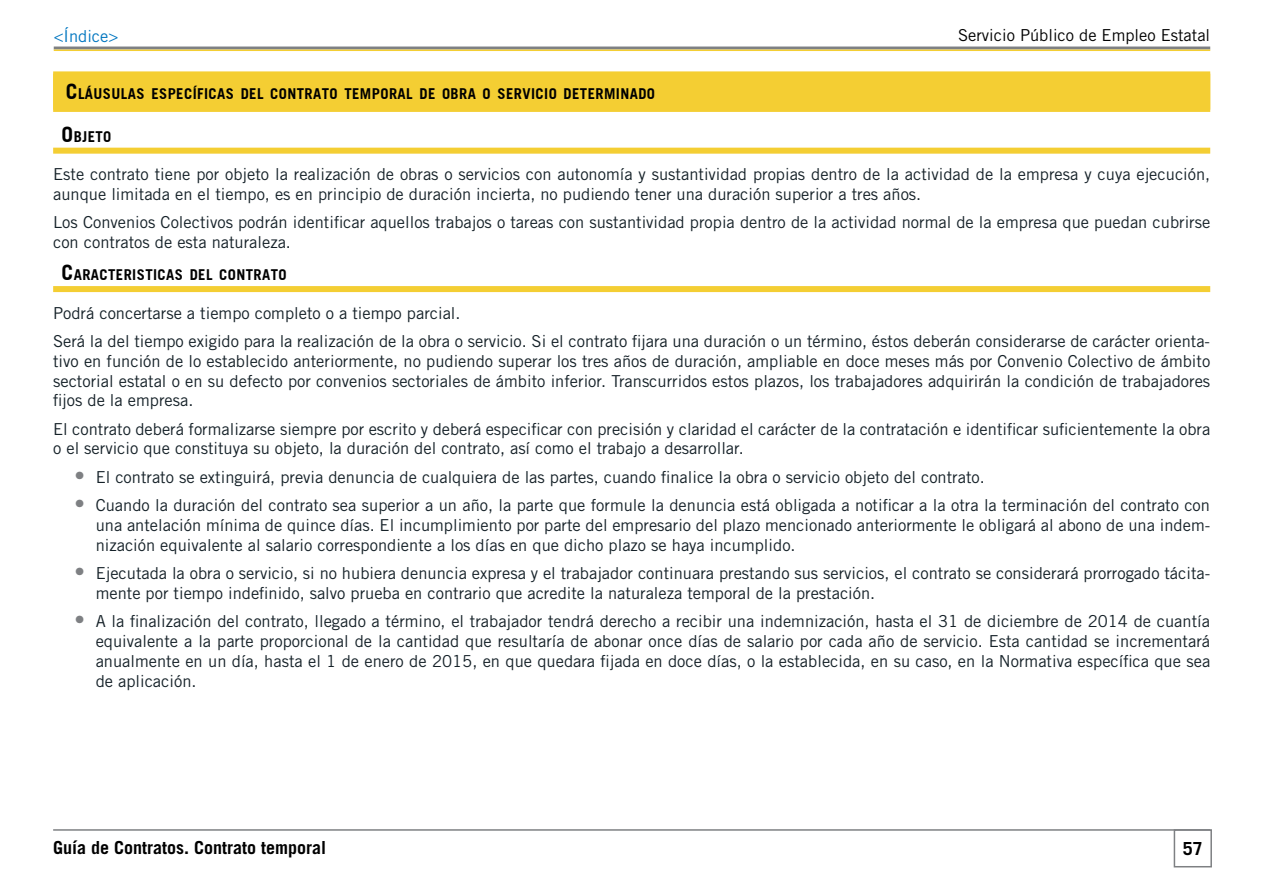
<style>
.page{position:relative;width:1263px;height:893px;background:#fff}
.page>*{position:absolute;margin:0;border:0;box-sizing:border-box;transform-origin:0 0}
.t1{font:700 18px "Trade Gothic LT Std";color:#000}
.t2{font:16.5px/19.8px "Trade Gothic LT Std";color:#152128}
.t3{font:16.5px "Trade Gothic LT Std";color:#000}
.t4{font:16.5px "Trade Gothic LT Std";color:#0076c0}
.t5{font:14.7px "Trade Gothic BD Bold";letter-spacing:.03em;color:#000}
.s1{font-size:21px}
.s2{font-size:21px;color:#7e8083}
</style>
<div class="page">
<div style="left:1174px;top:829px;width:38px;height:38px;border:2px solid #7e8083"></div>
<hr style="left:53px;top:829px;width:1157px;height:2px;background:#7e8083">
<hr style="left:54px;top:47px;width:1156px;height:3px;background:#7e8083">
<hr style="left:54px;top:50px;width:1156px;height:1px;background:#f4ce33">
<div style="left:53px;top:71px;width:1157px;height:41px;background:#f4ce33"></div>
<div style="left:53px;top:148px;width:1157px;height:6px;background:#f4ce33"></div>
<div style="left:53px;top:286px;width:1157px;height:6px;background:#f4ce33"></div>
<p class="t4" style="left:54px;top:26px;width:66px">&lt;Índice&gt;</p>
<p class="t3" style="left:958px;top:25px;width:254px">Servicio Público de Empleo Estatal</p>
<p class="t5" style="left:66px;top:85px;width:591px"><span class="s1">C</span>LÁUSULAS ESPECÍFICAS DEL CONTRATO TEMPORAL DE OBRA O SERVICIO DETERMINADO</p>
<p class="t5" style="left:62px;top:127px;width:51px"><span class="s1">O</span>BJETO</p>
<p class="t2" style="left:53px;top:164px;width:1158px">Este contrato tiene por objeto la realización de obras o servicios con autonomía y sustantividad propias dentro de la actividad de la empresa y cuya ejecución, aunque limitada en el tiempo, es en principio de duración incierta, no pudiendo tener una duración superior a tres años.</p>
<p class="t2" style="left:53px;top:212px;width:1159px">Los Convenios Colectivos podrán identificar aquellos trabajos o tareas con sustantividad propia dentro de la actividad normal de la empresa que puedan cubrirse con contratos de esta naturaleza.</p>
<p class="t5" style="left:62px;top:266px;width:227px"><span class="s1">C</span>ARACTERISTICAS DEL CONTRATO</p>
<p class="t2" style="left:53px;top:298px;width:1158px;line-height:28.3px">Podrá concertarse a tiempo completo o a tiempo parcial.<br>Será la del tiempo exigido para la realización de la obra o servicio. Si el contrato fijara una duración o un término, éstos deberán considerarse de carácter orienta-</p>
<p class="t2" style="left:53px;top:351px;width:1158px;text-align:justify">tivo en función de lo establecido anteriormente, no pudiendo superar los tres años de duración, ampliable en doce meses más por Convenio Colectivo de ámbito sectorial estatal o en su defecto por convenios sectoriales de ámbito inferior. Transcurridos estos plazos, los trabajadores adquirirán la condición de trabajadores fijos de la empresa.</p>
<p class="t2" style="left:53px;top:419px;width:1159px">El contrato deberá formalizarse siempre por escrito y deberá especificar con precisión y claridad el carácter de la contratación e identificar suficientemente la obra o el servicio que constituya su objeto, la duración del contrato, así como el trabajo a desarrollar.</p>
<p class="t2" style="left:74px;top:467px;width:912px"><span class="s2">•</span> El contrato se extinguirá, previa denuncia de cualquiera de las partes, cuando finalice la obra o servicio objeto del contrato.</p>
<p class="t2" style="left:96px;top:495px;width:1116px;text-align:justify;text-indent:-21px"><span class="s2">•</span> Cuando la duración del contrato sea superior a un año, la parte que formule la denuncia está obligada a notificar a la otra la terminación del contrato con una antelación mínima de quince días. El incumplimiento por parte del empresario del plazo mencionado anteriormente le obligará al abono de una indem&shy;nización equivalente al salario correspondiente a los días en que dicho plazo se haya incumplido.</p>
<p class="t2" style="left:96px;top:563px;width:1116px;text-indent:-21px"><span class="s2">•</span> Ejecutada la obra o servicio, si no hubiera denuncia expresa y el trabajador continuara prestando sus servicios, el contrato se considerará prorrogado tácita&shy;mente por tiempo indefinido, salvo prueba en contrario que acredite la naturaleza temporal de la prestación.</p>
<p class="t2" style="left:96px;top:611px;width:1116px;text-align:justify;text-indent:-21px"><span class="s2">•</span> A la finalización del contrato, llegado a término, el trabajador tendrá derecho a recibir una indemnización, hasta el 31 de diciembre de 2014 de cuantía equivalente a la parte proporcional de la cantidad que resultaría de abonar once días de salario por cada año de servicio. Esta cantidad se incrementará anualmente en un día, hasta el 1 de enero de 2015, en que quedara fijada en doce días, o la establecida, en su caso, en la Normativa específica que sea de aplicación.</p>
<p class="t1" style="left:53px;top:837px;width:275px">Guía de Contratos. Contrato temporal</p>
<p class="t1" style="left:1183px;top:837px;width:22px">57</p>
</div>
